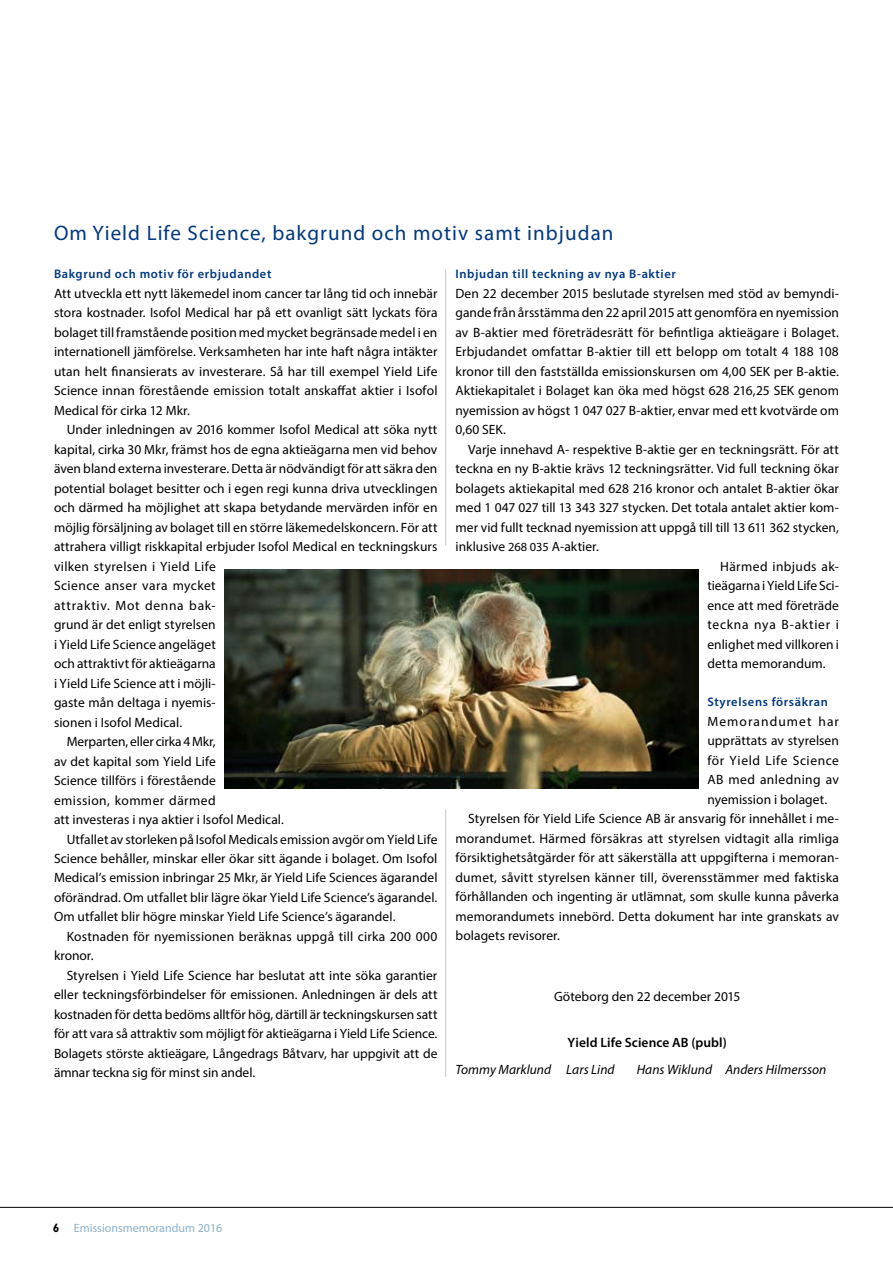
<style>
.page{position:relative;width:893px;height:1263px;background:#fff}
.page>*{position:absolute;margin:0;border:0;box-sizing:border-box;transform-origin:0 0}
.t1{font:21px "Myriad Pro";letter-spacing:.05em;color:#003882}
.t2{font:13.5px/19.5px "Myriad Pro";letter-spacing:.005em;color:#000;text-align:justify}
.t3{font:italic 13.5px "Myriad Pro";letter-spacing:.005em;color:#000}
.t4{font:13.5px "Myriad Pro";letter-spacing:.025em;color:#000}
.t5{font:13.5px "Myriad Pro";letter-spacing:.03em;color:#000}
.t6{font:600 13.5px "Myriad Pro";letter-spacing:.005em;color:#000}
.t7{font:13.5px "Myriad Pro";letter-spacing:.035em;color:#000}
.t8{font:13.5px "Myriad Pro";letter-spacing:.05em;color:#000}
.t9{font:13.5px "Myriad Pro";letter-spacing:.045em;color:#000}
.t10{font:13.5px "Myriad Pro";letter-spacing:.055em;color:#000}
.t11{font:13.5px "Myriad Pro";letter-spacing:.08em;color:#000}
.t12{font:600 12.45px "Myriad Pro";letter-spacing:.05em;color:#003882}
.t13{font:12px "Myriad Pro";color:#8bb1cd}
.s1{font-size:12.45px}
.s2{font-family:"Humanist 521 BT";font-weight:700;font-stretch:condensed;color:#000}
</style>
<div class="page">
<hr style="left:0;top:1207px;width:893px;height:1px;background:#000">
<img style="left:224px;top:570px;width:475px;height:218px">
<hr style="left:445px;top:809px;width:1px;height:268px;background:#c5c6c8">
<hr style="left:445px;top:269px;width:1px;height:276px;background:#c5c6c8">
<h1 class="t1" style="left:54px;top:220px;width:561px">Om Yield Life Science, bakgrund och motiv samt inbjudan</h1>
<p class="t12" style="left:54px;top:266px;width:219px">Bakgrund och motiv för erbjudandet</p>
<p class="t2" style="left:54px;top:283px;width:385px">Att utveckla ett nytt läkemedel inom cancer tar lång tid och innebär stora kostnader. Isofol Medical har på ett ovanligt sätt lyckats föra bolaget till framstående position med mycket begränsade medel i en internationell jämförelse. Verksamheten har inte haft några intäkter utan helt finansierats av investerare. Så har till exempel Yield Life Science innan förestående emission totalt anskaffat aktier i Isofol Medical för cirka 12 Mkr.</p>
<p class="t2" style="left:67px;top:420px;width:372px">Under inledningen av 2016 kommer Isofol Medical att söka nytt</p>
<p class="t2" style="left:54px;top:439px;width:385px">kapital, cirka 30 Mkr, främst hos de egna aktieägarna men vid behov</p>
<p class="t2" style="left:54px;top:459px;width:385px">även bland externa investerare. Detta är nödvändigt för att säkra den</p>
<p class="t2" style="left:54px;top:478px;width:385px">potential bolaget besitter och i egen regi kunna driva utvecklingen</p>
<p class="t2" style="left:54px;top:498px;width:385px">och därmed ha möjlighet att skapa betydande mervärden inför en</p>
<p class="t2" style="left:54px;top:517px;width:385px">möjlig försäljning av bolaget till en större läkemedelskoncern. För att</p>
<p class="t2" style="left:54px;top:536px;width:385px">attrahera villigt riskkapital erbjuder Isofol Medical en teckningskurs</p>
<p class="t4" style="left:54px;top:558px;width:163px">vilken styrelsen i Yield Life</p>
<p class="t7" style="left:54px;top:577px;width:163px">Science anser vara mycket</p>
<p class="t8" style="left:54px;top:597px;width:163px">attraktiv. Mot denna bak-</p>
<p class="t2" style="left:54px;top:614px;width:163px">grund är det enligt styrelsen</p>
<p class="t2" style="left:54px;top:634px;width:163px">i Yield Life Science angeläget</p>
<p class="t2" style="left:54px;top:653px;width:163px">och attraktivt för aktieägarna</p>
<p class="t2" style="left:54px;top:673px;width:163px">i Yield Life Science att i möjli-</p>
<p class="t2" style="left:54px;top:692px;width:163px">gaste mån deltaga i nyemis-</p>
<p class="t2" style="left:54px;top:712px;width:130px">sionen i Isofol Medical.</p>
<p class="t2" style="left:67px;top:731px;width:151px">Merparten, eller cirka 4 Mkr,</p>
<p class="t2" style="left:54px;top:751px;width:163px">av det kapital som Yield Life</p>
<p class="t2" style="left:54px;top:770px;width:163px">Science tillförs i förestående</p>
<p class="t5" style="left:54px;top:792px;width:163px">emission, kommer därmed</p>
<p class="t2" style="left:54px;top:809px;width:231px">att investeras i nya aktier i Isofol Medical.</p>
<p class="t2" style="left:67px;top:829px;width:372px">Utfallet av storleken på Isofol Medicals emission avgör om Yield Life</p>
<p class="t2" style="left:54px;top:848px;width:385px">Science behåller, minskar eller ökar sitt ägande i bolaget. Om Isofol</p>
<p class="t2" style="left:54px;top:868px;width:385px">Medical’s emission inbringar 25 Mkr, är Yield Life Sciences ägarandel</p>
<p class="t2" style="left:54px;top:887px;width:385px">oförändrad. Om utfallet blir lägre ökar Yield Life Science’s ägarandel.</p>
<p class="t2" style="left:54px;top:907px;width:343px">Om utfallet blir högre minskar Yield Life Science’s ägarandel.</p>
<p class="t2" style="left:67px;top:926px;width:372px">Kostnaden för nyemissionen beräknas uppgå till cirka 200 000</p>
<p class="t2" style="left:54px;top:946px;width:41px">kronor.</p>
<p class="t2" style="left:67px;top:965px;width:372px">Styrelsen i Yield Life Science har beslutat att inte söka garantier</p>
<p class="t2" style="left:54px;top:985px;width:385px">eller teckningsförbindelser för emissionen. Anledningen är dels att</p>
<p class="t2" style="left:54px;top:1004px;width:385px">kostnaden för detta bedöms alltför hög, därtill är teckningskursen satt</p>
<p class="t2" style="left:54px;top:1024px;width:385px">för att vara så attraktiv som möjligt för aktieägarna i Yield Life Science.</p>
<p class="t2" style="left:54px;top:1043px;width:385px">Bolagets störste aktieägare, Långedrags Båtvarv, har uppgivit att de</p>
<p class="t2" style="left:54px;top:1063px;width:203px">ämnar teckna sig för minst sin andel.</p>
<p class="t12" style="left:455px;top:266px;width:222px">Inbjudan till teckning av nya B-aktier</p>
<p class="t2" style="left:455px;top:283px;width:385px">Den 22 december 2015 beslutade styrelsen med stöd av bemyndi&shy;gande från årsstämma den 22 april 2015 att genomföra en nyemission av B-aktier med företrädesrätt för befintliga aktieägare i Bolaget.<br>Erbjudandet omfattar B-aktier till ett belopp om totalt 4 188 108 kronor till den fastställda emissionskursen om 4,00 SEK per B-aktie.<br>Aktiekapitalet i Bolaget kan öka med högst 628 216,25 SEK genom nyemission av högst 1 047 027 B-aktier, envar med ett kvotvärde om 0,60 SEK.</p>
<p class="t2" style="left:468px;top:439px;width:372px">Varje innehavd A- respektive B-aktie ger en teckningsrätt. För att</p>
<p class="t2" style="left:455px;top:459px;width:385px">teckna en ny B-aktie krävs 12 teckningsrätter. Vid full teckning ökar</p>
<p class="t2" style="left:455px;top:478px;width:385px">bolagets aktiekapital med 628 216 kronor och antalet B-aktier ökar</p>
<p class="t2" style="left:455px;top:498px;width:385px">med 1 047 027 till 13 343 327 stycken. Det totala antalet aktier kom-</p>
<p class="t2" style="left:455px;top:517px;width:385px">mer vid fullt tecknad nyemission att uppgå till till 13 611 362 stycken,</p>
<p class="t2" style="left:455px;top:537px;width:145px">inklusive <span class="s1">268 035</span> A-aktier.</p>
<p class="t4" style="left:720px;top:558px;width:120px">Härmed inbjuds ak-</p>
<p class="t2" style="left:707px;top:576px;width:133px">tieägarna i Yield Life Sci-</p>
<p class="t2" style="left:707px;top:595px;width:133px">ence att med företräde</p>
<p class="t10" style="left:707px;top:616px;width:133px">teckna nya B-aktier i</p>
<p class="t2" style="left:707px;top:634px;width:133px">enlighet med villkoren i</p>
<p class="t2" style="left:707px;top:654px;width:120px">detta memorandum.</p>
<p class="t12" style="left:707px;top:694px;width:122px">Styrelsens försäkran</p>
<p class="t11" style="left:707px;top:713px;width:133px">Memorandumet har</p>
<p class="t2" style="left:707px;top:731px;width:133px">upprättats av styrelsen</p>
<p class="t9" style="left:707px;top:752px;width:133px">för Yield Life Science</p>
<p class="t5" style="left:707px;top:771px;width:133px">AB med anledning av</p>
<p class="t2" style="left:707px;top:789px;width:121px">nyemission i bolaget.</p>
<p class="t2" style="left:468px;top:809px;width:372px">Styrelsen för Yield Life Science AB är ansvarig för innehållet i me-</p>
<p class="t2" style="left:455px;top:828px;width:385px">morandumet. Härmed försäkras att styrelsen vidtagit alla rimliga</p>
<p class="t2" style="left:455px;top:848px;width:385px">försiktighetsåtgärder för att säkerställa att uppgifterna i memoran-</p>
<p class="t2" style="left:455px;top:867px;width:385px">dumet, såvitt styrelsen känner till, överensstämmer med faktiska</p>
<p class="t2" style="left:455px;top:887px;width:385px">förhållanden och ingenting är utlämnat, som skulle kunna påverka</p>
<p class="t2" style="left:455px;top:906px;width:385px">memorandumets innebörd. Detta dokument har inte granskats av</p>
<p class="t2" style="left:455px;top:926px;width:106px">bolagets revisorer.</p>
<p class="t2" style="left:554px;top:986px;width:188px">Göteborg den 22 december 2015</p>
<p class="t6" style="left:568px;top:1034px;width:161px">Yield Life Science AB (publ)</p>
<p class="t3" style="left:455px;top:1061px;width:161px">Tommy Marklund Lars Lind</p>
<p class="t3" style="left:637px;top:1061px;width:191px">Hans Wiklund Anders Hilmersson</p>
<p class="t13" style="left:53px;top:1220px;width:171px"><span class="s2">6</span> Emissionsmemorandum 2016</p>
</div>
